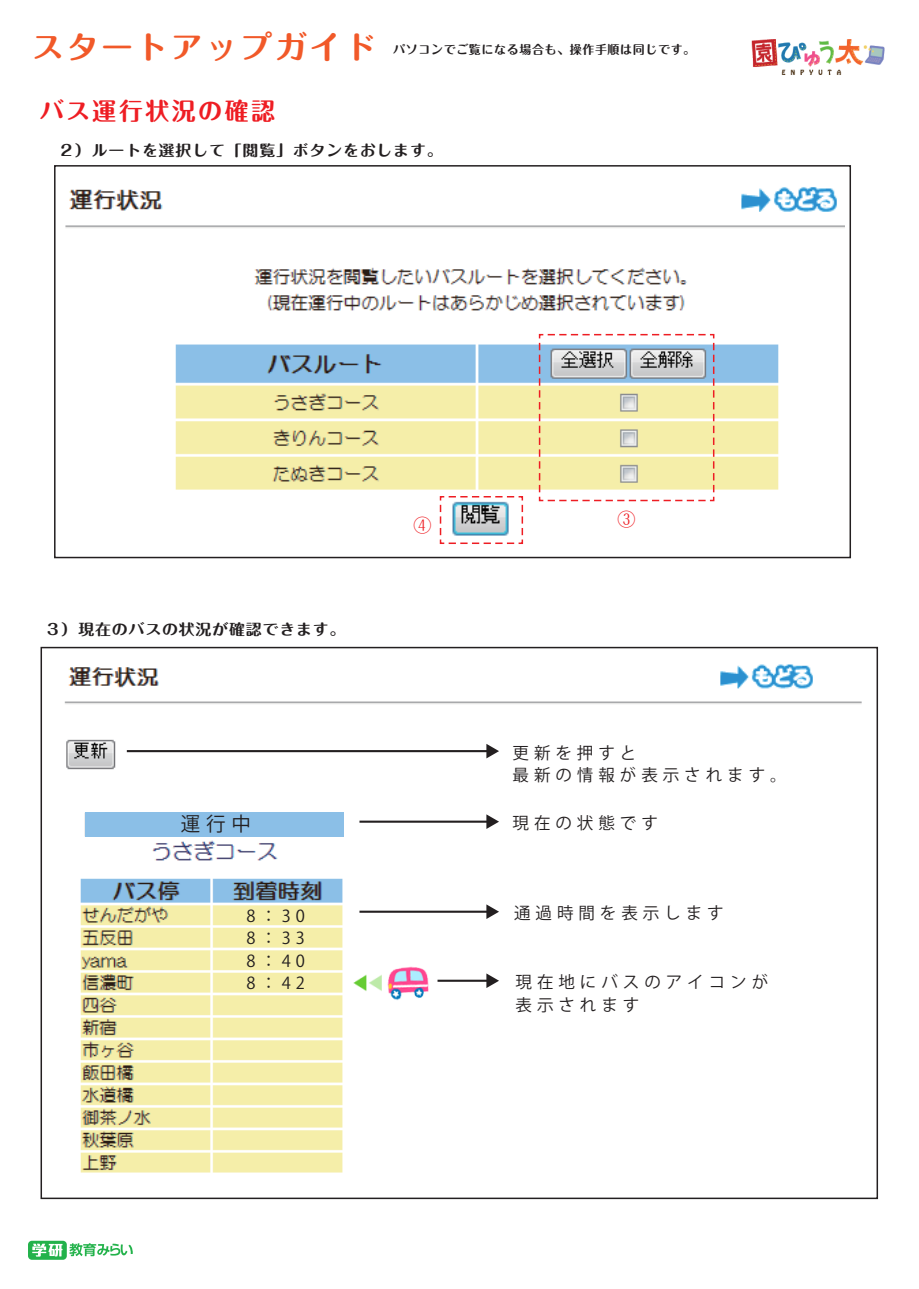
<style>
.page{position:relative;width:919px;height:1289px;background:#fff}
.page>*{position:absolute;margin:0;border:0;box-sizing:border-box;transform-origin:0 0}
.t1{font:700 31.5px "Maru Fo Pro";letter-spacing:.1em;color:#f15929}
.t2{font:700 24px "Maru Fo Pro";letter-spacing:.1em;color:#ee1d23}
.t3{font:19.5px "Koz Go Pro";color:#231f20}
.t4{font:18px "Maru Fo Pro";color:#ee1d23}
.t5{font:16.5px/22.5px "Koz Go Pro";letter-spacing:.3em;color:#231f20}
.t6{font:700 15px "Maru Fo Pro";letter-spacing:.05em;color:#231f20;scale:1.06 1}
.t7{font:700 12px "Maru Fo Pro";letter-spacing:.05em;color:#231f20}
</style>
<div class="page">
<img style="left:751px;top:39px;width:134px;height:36px">
<svg style="left:69px;top:1243px;width:64px;height:13px"></svg>
<div style="left:28px;top:1240px;width:39px;height:19px;background:#23b24b;border-radius:4px"></div>
<svg style="left:32px;top:1243px;width:31px;height:13px"></svg>
<img style="left:65px;top:187px;width:779px;height:303px">
<div style="left:54px;top:165px;width:797px;height:393px;border:2px solid #231f20"></div>
<svg style="left:538px;top:333px;width:177px;height:169px"></svg>
<svg style="left:439px;top:496px;width:85px;height:49px"></svg>
<img style="left:64px;top:664px;width:798px;height:509px">
<div style="left:85px;top:812px;width:259px;height:24px;background:#8bbfe7"></div>
<img style="left:352px;top:964px;width:79px;height:36px">
<svg style="left:359px;top:814px;width:140px;height:15px"></svg>
<svg style="left:359px;top:904px;width:140px;height:15px"></svg>
<svg style="left:437px;top:973px;width:62px;height:15px"></svg>
<svg style="left:127px;top:743px;width:372px;height:15px"></svg>
<h1 class="t1" style="left:32px;top:22px;width:345px">スタートアップガイド</h1>
<h2 class="t2" style="left:40px;top:92px;width:237px">バス運行状況の確認</h2>
<p class="t7" style="left:393px;top:40px;width:303px">パソコンでご覧になる場合も、操作手順は同じです。</p>
<p class="t6" style="left:58px;top:138px;width:364px">２）ルートを選択して「閲覧」ボタンをおします。</p>
<p class="t6" style="left:45px;top:617px;width:285px">３）現在のバスの状況が確認できます。</p>
<p class="t3" style="left:181px;top:811px;width:72px">運行中</p>
<p class="t5" style="left:246px;top:904px;width:60px;text-align:justify">8：30<br>8：33<br>8：40<br>8：42</p>
<p class="t4" style="left:413px;top:511px;width:19px">④</p>
<p class="t4" style="left:617px;top:505px;width:19px">③</p>
<p class="t5" style="left:512px;top:741px;width:275px">更新を押すと<br>最新の情報が表示されます。</p>
<p class="t5" style="left:512px;top:812px;width:147px">現在の状態です</p>
<p class="t5" style="left:514px;top:902px;width:211px">通過時間を表示します</p>
<p class="t5" style="left:515px;top:971px;width:254px">現在地にバスのアイコンが表示されます</p>
</div>
